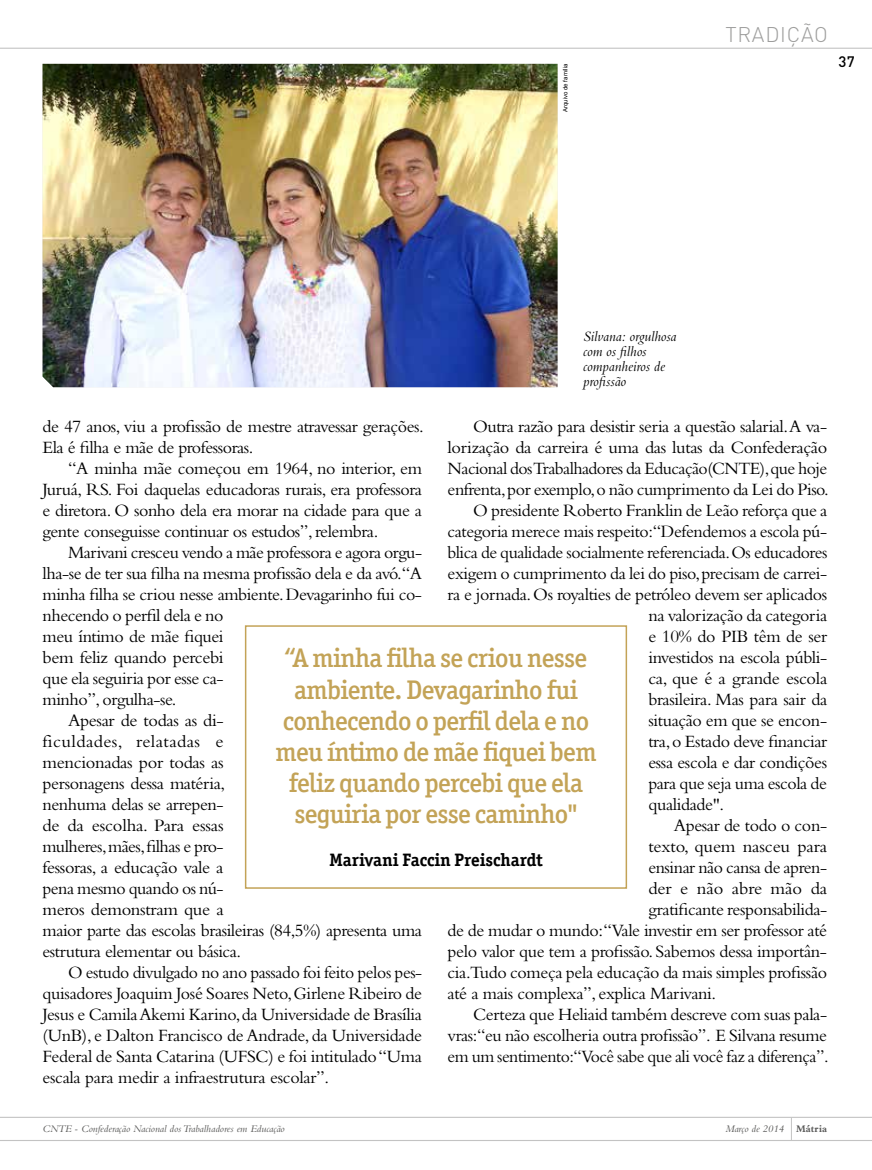
<style>
.page{position:relative;width:872px;height:1170px;background:#fff}
.page>*{position:absolute;margin:0;border:0;box-sizing:border-box;transform-origin:0 0}
.t1{font:500 27px/31px "Officina Ser ITC Std";letter-spacing:-.025em;color:#c3a357;text-align:center}
.t2{font:300 21px "DIN Pro";letter-spacing:.035em;color:#9d9d9c}
.t3{font:18px/21px "Bembo Std";letter-spacing:-.02em;color:#000}
.t4{font:700 18px "Officina Ser ITC Std";color:#000}
.t5{font:18px "Bembo Std";letter-spacing:.02em;color:#000}
.t6{font:italic 15px/15px "Bembo Std";color:#000;scale:.95 1}
.t7{font:500 15px "DIN Pro";color:#000}
.t8{font:italic 10.5px "Bembo Std";color:#575756}
.t9{font:6px "Arial";color:#000}
.s1{font-weight:700;font-style:normal}
</style>
<div class="page">
<hr style="left:0;top:1116px;width:872px;height:1px;background:#c3c3c3">
<hr style="left:0;top:1140px;width:872px;height:1px;background:#c3c3c3">
<svg style="left:791px;top:1117px;width:1px;height:23px"></svg>
<hr style="left:0;top:48px;width:872px;height:1px;background:#c3c3c3">
<img style="left:43px;top:64px;width:514px;height:323px">
<div style="left:245px;top:625px;width:382px;height:263px;border:2px solid #c3a357"></div>
<p class="t9" style="left:561px;top:112px;width:50px;rotate:-90deg">Arquivo de família</p>
<p class="t2" style="left:725px;top:21px;width:104px">TRADIÇÃO</p>
<p class="t7" style="left:838px;top:52px;width:18px">37</p>
<p class="t6" style="left:583px;top:328px;width:100px">Silvana: orgulhosa com os filhos companheiros de profissão</p>
<p class="t3" style="left:43px;top:415px;width:383px">de 47 anos, viu a profissão de mestre atravessar gerações.<br>Ela é filha e mãe de professoras.</p>
<p class="t3" style="left:43px;top:457px;width:381px;text-align:justify;text-indent:26px">“A minha mãe começou em 1964, no interior, em Juruá, RS. Foi daquelas educadoras rurais, era professora e diretora. O sonho dela era morar na cidade para que a gente conseguisse continuar os estudos”, relembra.</p>
<p class="t3" style="left:68px;top:541px;width:355px">Marivani cresceu vendo a mãe professora e agora orgu-</p>
<p class="t3" style="left:43px;top:562px;width:381px">lha-se de ter sua filha na mesma profissão dela e da avó.“A</p>
<p class="t3" style="left:43px;top:583px;width:381px">minha filha se criou nesse ambiente. Devagarinho fui co-</p>
<p class="t3" style="left:43px;top:604px;width:182px">nhecendo o perfil dela e no</p>
<p class="t3" style="left:43px;top:625px;width:183px">meu íntimo de mãe fiquei</p>
<p class="t3" style="left:43px;top:646px;width:183px">bem feliz quando percebi</p>
<p class="t3" style="left:43px;top:667px;width:182px">que ela seguiria por esse ca-</p>
<p class="t3" style="left:43px;top:688px;width:136px">minho”, orgulha-se.</p>
<p class="t3" style="left:68px;top:709px;width:157px">Apesar de todas as di-</p>
<p class="t5" style="left:43px;top:730px;width:182px">ficuldades, relatadas e</p>
<p class="t3" style="left:43px;top:751px;width:183px">mencionadas por todas as</p>
<p class="t3" style="left:43px;top:772px;width:184px">personagens dessa matéria,</p>
<p class="t3" style="left:43px;top:793px;width:183px">nenhuma delas se arrepen-</p>
<p class="t3" style="left:43px;top:814px;width:183px">de da escolha. Para essas</p>
<p class="t3" style="left:43px;top:835px;width:183px">mulheres, mães, filhas e pro-</p>
<p class="t3" style="left:43px;top:856px;width:182px">fessoras, a educação vale a</p>
<p class="t3" style="left:43px;top:877px;width:183px">pena mesmo quando os nú-</p>
<p class="t3" style="left:43px;top:898px;width:183px">meros demonstram que a</p>
<p class="t3" style="left:43px;top:919px;width:381px">maior parte das escolas brasileiras (84,5%) apresenta uma</p>
<p class="t3" style="left:43px;top:940px;width:200px">estrutura elementar ou básica.</p>
<p class="t3" style="left:68px;top:961px;width:355px">O estudo divulgado no ano passado foi feito pelos pes-</p>
<p class="t3" style="left:43px;top:982px;width:381px">quisadores Joaquim José Soares Neto, Girlene Ribeiro de</p>
<p class="t3" style="left:43px;top:1003px;width:381px">Jesus e Camila Akemi Karino, da Universidade de Brasília</p>
<p class="t3" style="left:43px;top:1024px;width:381px">(UnB), e Dalton Francisco de Andrade, da Universidade</p>
<p class="t3" style="left:43px;top:1045px;width:381px">Federal de Santa Catarina (UFSC) e foi intitulado “Uma</p>
<p class="t3" style="left:43px;top:1066px;width:288px">escala para medir a infraestrutura escolar”.</p>
<p class="t3" style="left:473px;top:415px;width:355px">Outra razão para desistir seria a questão salarial.A va-</p>
<p class="t3" style="left:447px;top:436px;width:381px">lorização da carreira é uma das lutas da Confederação</p>
<p class="t3" style="left:447px;top:457px;width:381px">Nacional dos Trabalhadores da Educação(CNTE), que hoje</p>
<p class="t3" style="left:447px;top:478px;width:383px">enfrenta, por exemplo, o não cumprimento da Lei do Piso.</p>
<p class="t3" style="left:473px;top:499px;width:356px">O presidente Roberto Franklin de Leão reforça que a</p>
<p class="t3" style="left:447px;top:520px;width:381px">categoria merece mais respeito:“Defendemos a escola pú-</p>
<p class="t3" style="left:447px;top:541px;width:381px">blica de qualidade socialmente referenciada. Os educadores</p>
<p class="t3" style="left:447px;top:562px;width:381px">exigem o cumprimento da lei do piso, precisam de carrei-</p>
<p class="t3" style="left:447px;top:583px;width:381px">ra e jornada. Os royalties de petróleo devem ser aplicados</p>
<p class="t3" style="left:648px;top:604px;width:180px">na valorização da categoria</p>
<p class="t3" style="left:648px;top:625px;width:180px">e 10% do PIB têm de ser</p>
<p class="t3" style="left:648px;top:646px;width:180px">investidos na escola públi-</p>
<p class="t3" style="left:648px;top:667px;width:180px">ca, que é a grande escola</p>
<p class="t3" style="left:648px;top:688px;width:180px">brasileira. Mas para sair da</p>
<p class="t3" style="left:648px;top:709px;width:180px">situação em que se encon-</p>
<p class="t3" style="left:648px;top:730px;width:180px">tra, o Estado deve financiar</p>
<p class="t3" style="left:648px;top:751px;width:180px">essa escola e dar condições</p>
<p class="t3" style="left:648px;top:772px;width:180px">para que seja uma escola de</p>
<p class="t3" style="left:648px;top:793px;width:77px">qualidade".</p>
<p class="t3" style="left:674px;top:814px;width:155px">Apesar de todo o con-</p>
<p class="t3" style="left:648px;top:835px;width:180px">texto, quem nasceu para</p>
<p class="t3" style="left:648px;top:856px;width:180px">ensinar não cansa de apren-</p>
<p class="t3" style="left:648px;top:877px;width:180px">der e não abre mão da</p>
<p class="t3" style="left:648px;top:898px;width:180px">gratificante responsabilida-</p>
<p class="t3" style="left:447px;top:919px;width:381px">de de mudar o mundo:“Vale investir em ser professor até</p>
<p class="t3" style="left:447px;top:940px;width:381px">pelo valor que tem a profissão. Sabemos dessa importân-</p>
<p class="t3" style="left:447px;top:961px;width:381px">cia.Tudo começa pela educação da mais simples profissão</p>
<p class="t3" style="left:447px;top:982px;width:270px">até a mais complexa”, explica Marivani.</p>
<p class="t3" style="left:473px;top:1003px;width:355px">Certeza que Heliaid também descreve com suas pala-</p>
<p class="t3" style="left:447px;top:1024px;width:381px">vras:“eu não escolheria outra profissão”. E Silvana resume</p>
<p class="t3" style="left:447px;top:1045px;width:382px">em um sentimento:“Você sabe que ali você faz a diferença”.</p>
<h1 class="t1" style="left:275px;top:642px;width:323px">“A minha filha se criou nesse ambiente. Devagarinho fui conhecendo o perfil dela e no meu íntimo de mãe fiquei bem feliz quando percebi que ela seguiria por esse caminho"</h1>
<p class="t4" style="left:329px;top:848px;width:215px">Marivani Faccin Preischardt</p>
<p class="t8" style="left:43px;top:1122px;width:244px">CNTE - Confederação Nacional dos Trabalhadores em Educação</p>
<p class="t8" style="left:725px;top:1122px;width:103px">Março de 2014 <span class="s1">Mátria</span></p>
</div>
